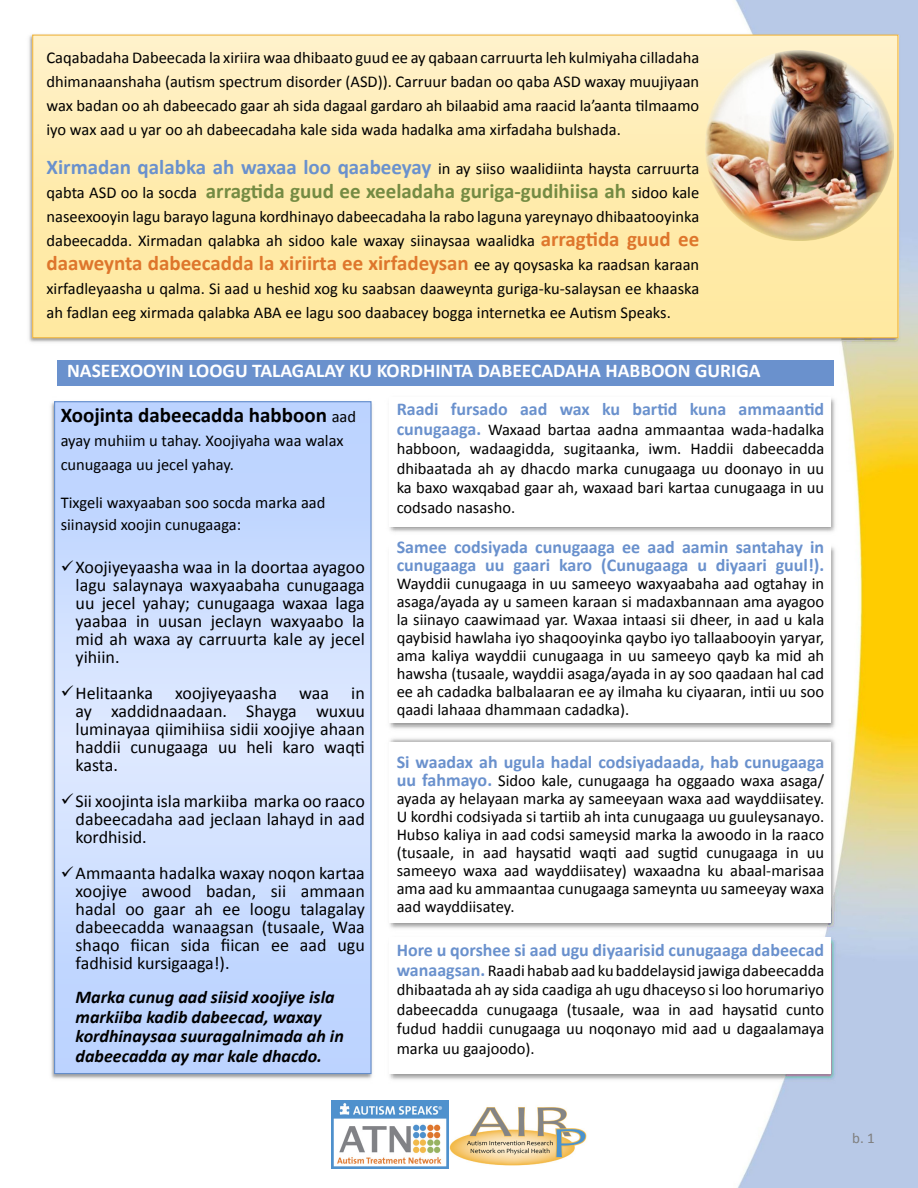
<style>
.page{position:relative;width:918px;height:1188px;background:#fff}
.page>*{position:absolute;margin:0;border:0;box-sizing:border-box;transform-origin:0 0}
.Paragraph_Style8{font:700 21px "Calibri";color:#de762c}
.Paragraph_Style8-2{font:700 21px "Calibri";color:#748b43}
.Paragraph_Style11{font:700 21px "Calibri";color:#000}
.Paragraph_Style10{font:700 19.5px "Calibri";color:#fff}
.Paragraph_Style13{font:18px/18px "Calibri";color:#000;text-align:justify}
.Paragraph_Style14{font:700 18px/18px "Calibri";color:#6a91cd}
.Paragraph_Style17{font:italic 700 18px/19.5px "Calibri";color:#000}
.Paragraph_Style15{font:18px/18px "Calibri";color:#000;text-align:justify}
.Paragraph_Style16{font:18px/18px "Calibri";color:#000}
.Paragraph_Style14-2{font:16.5px/18px "Calibri";color:#000;text-align:justify}
.Paragraph_Style8-3{font:16.5px/24px "Calibri";color:#000}
.Paragraph_Style7{font:16.5px/24px "Calibri";color:#000;text-align:justify}
.Paragraph_Style12{font:16.5px/21.9px "Calibri";color:#000}
.Paragraph_Style11-2{font:16.5px/23.9px "Calibri";color:#000}
.Paragraph_Style2{font:15px "Calibri";color:#7f7f7f}
.s1{font-weight:700;font-size:21px;color:#6a91cd}
.s2{font-weight:400;font-size:16.5px;color:#000}
.s3{font-weight:700;font-size:21px;color:#de762c}
.s4{font-weight:400;font-size:16.5px}
.s5{font-weight:700;font-size:18px;color:#6a91cd}
</style>
<div class="page">
<img style="left:29px;top:0;width:889px;height:1188px">
<div style="left:57px;top:360px;width:777px;height:26px;background:#6a91cd"></div>
<div style="left:33px;top:35px;width:866px;height:303px;background:linear-gradient(to bottom,#fff1c7,#ffe89b)"></div>
<div style="left:390px;top:397px;width:441px;height:129px;background:#fff"></div>
<svg style="left:56px;top:403px;width:314px;height:669px;background:#cadcff"></svg>
<div style="left:390px;top:538px;width:441px;height:185px;background:#fff"></div>
<div style="left:390px;top:742px;width:441px;height:180px;background:#fff"></div>
<div style="left:390px;top:937px;width:441px;height:137px;background:#fff"></div>
<img style="left:705px;top:50px;width:189px;height:191px">
<img style="left:449px;top:1100px;width:139px;height:67px">
<img style="left:331px;top:1100px;width:118px;height:69px">
<p class="Paragraph_Style7" style="left:46px;top:45px;width:654px">Caqabadaha Dabeecada la xiriira waa dhibaato guud ee ay qabaan carruurta leh kulmiyaha cilladaha dhimanaanshaha (autism spectrum disorder (ASD)). Carruur badan oo qaba ASD waxay muujiyaan wax badan oo ah dabeecado gaar ah sida dagaal gardaro ah bilaabid ama raacid la’aanta tilmaamo iyo wax aad u yar oo ah dabeecadaha kale sida wada hadalka ama xirfadaha bulshada.</p>
<p class="Paragraph_Style8-3" style="left:46px;top:156px;width:654px"><span class="s1">Xirmadan qalabka ah waxaa loo qaabeeyay</span> in ay siiso waalidiinta haysta carruurta</p>
<p class="Paragraph_Style8-2" style="left:46px;top:177px;width:654px"><span class="s2">qabta ASD oo la socda</span> arragtida guud ee xeeladaha guriga-gudihiisa ah <span class="s2">sidoo kale</span></p>
<p class="Paragraph_Style8-3" style="left:46px;top:204px;width:654px">naseexooyin lagu barayo laguna kordhinayo dabeecadaha la rabo laguna yareynayo dhibaatooyinka dabeecadda. Xirmadan qalabka ah sidoo kale waxay siinaysaa waalidka <span class="s3">arragtida guud ee</span></p>
<p class="Paragraph_Style8" style="left:46px;top:249px;width:654px">daaweynta dabeecadda la xiriirta ee xirfadeysan <span class="s2">ee ay qoysaska ka raadsan karaan</span></p>
<p class="Paragraph_Style8-3" style="left:46px;top:276px;width:654px">xirfadleyaasha u qalma. Si aad u heshid xog ku saabsan daaweynta guriga-ku-salaysan ee khaaska ah fadlan eeg xirmada qalabka ABA ee lagu soo daabacey bogga internetka ee Autism Speaks.</p>
<p class="Paragraph_Style10" style="left:67px;top:358px;width:695px">NASEEXOOYIN LOOGU TALAGALAY KU KORDHINTA DABEECADAHA HABBOON GURIGA</p>
<p class="Paragraph_Style11" style="left:61px;top:402px;width:297px">Xoojinta dabeecadda habboon <span class="s4">aad</span></p>
<p class="Paragraph_Style11-2" style="left:61px;top:429px;width:284px">ayay muhiim u tahay. Xoojiyaha waa walax cunugaaga uu jecel yahay.</p>
<p class="Paragraph_Style12" style="left:61px;top:492px;width:266px">Tixgeli waxyaaban soo socda marka aad siinaysid xoojin cunugaaga:</p>
<p class="Paragraph_Style13" style="left:61px;top:558px;width:306px">✓Xoojiyeyaasha waa in la doortaa ayagoo</p>
<p class="Paragraph_Style13" style="left:76px;top:576px;width:291px">lagu salaynaya waxyaabaha cunugaaga uu jecel yahay; cunugaaga waxaa laga yaabaa in uusan jeclayn waxyaabo la mid ah waxa ay carruurta kale ay jecel yihiin.</p>
<p class="Paragraph_Style15" style="left:76px;top:702px;width:291px">ay xaddidnaadaan. Shayga wuxuu luminayaa qiimihiisa sidii xoojiye ahaan haddii cunugaaga uu heli karo waqti kasta.</p>
<p class="Paragraph_Style13" style="left:61px;top:684px;width:306px">✓Helitaanka xoojiyeyaasha waa in</p>
<p class="Paragraph_Style13" style="left:61px;top:792px;width:306px">✓Sii xoojinta isla markiiba marka oo raaco</p>
<p class="Paragraph_Style16" style="left:76px;top:810px;width:291px">dabeecadaha aad jeclaan lahayd in aad kordhisid.</p>
<p class="Paragraph_Style13" style="left:61px;top:864px;width:306px">✓Ammaanta hadalka waxay noqon kartaa</p>
<p class="Paragraph_Style13" style="left:76px;top:882px;width:291px">xoojiye awood badan, sii ammaan hadal oo gaar ah ee loogu talagalay dabeecadda wanaagsan (tusaale, Waa shaqo fiican sida fiican ee aad ugu fadhisid kursigaaga!).</p>
<p class="Paragraph_Style17" style="left:76px;top:987px;width:270px">Marka cunug aad siisid xoojiye isla markiiba kadib dabeecad, waxay kordhinaysaa suuragalnimada ah in dabeecadda ay mar kale dhacdo.</p>
<p class="Paragraph_Style14" style="left:397px;top:400px;width:429px">Raadi fursado aad wax ku bartid kuna ammaantid</p>
<p class="Paragraph_Style14-2" style="left:397px;top:419px;width:429px;line-height:19.5px"><span class="s5">cunugaaga.</span> Waxaad bartaa aadna ammaantaa wada-hadalka habboon, wadaagidda, sugitaanka, iwm. Haddii dabeecadda dhibaatada ah ay dhacdo marka cunugaaga uu doonayo in uu ka baxo waxqabad gaar ah, waxaad bari kartaa cunugaaga in uu codsado nasasho.</p>
<p class="Paragraph_Style14" style="left:397px;top:538px;width:429px">Samee codsiyada cunugaaga ee aad aamin santahay in cunugaaga uu gaari karo (Cunugaaga u diyaari guul!).</p>
<p class="Paragraph_Style14-2" style="left:397px;top:575px;width:429px">Wayddii cunugaaga in uu sameeyo waxyaabaha aad ogtahay in asaga/ayada ay u sameen karaan si madaxbannaan ama ayagoo la siinayo caawimaad yar. Waxaa intaasi sii dheer, in aad u kala qaybisid hawlaha iyo shaqooyinka qaybo iyo tallaabooyin yaryar, ama kaliya wayddii cunugaaga in uu sameeyo qayb ka mid ah hawsha (tusaale, wayddii asaga/ayada in ay soo qaadaan hal cad ee ah cadadka balbalaaran ee ay ilmaha ku ciyaaran, intii uu soo qaadi lahaaa dhammaan cadadka).</p>
<p class="Paragraph_Style14" style="left:397px;top:753px;width:429px">Si waadax ah ugula hadal codsiyadaada, hab cunugaaga</p>
<p class="Paragraph_Style14-2" style="left:397px;top:771px;width:429px"><span class="s5">uu fahmayo.</span> Sidoo kale, cunugaaga ha oggaado waxa asaga/ ayada ay helayaan marka ay sameeyaan waxa aad wayddiisatey.<br>U kordhi codsiyada si tartiib ah inta cunugaaga uu guuleysanayo.<br>Hubso kaliya in aad codsi sameysid marka la awoodo in la raaco (tusaale, in aad haysatid waqti aad sugtid cunugaaga in uu sameeyo waxa aad wayddiisatey) waxaadna ku abaal-marisaa ama aad ku ammaantaa cunugaaga sameynta uu sameeyay waxa aad wayddiisatey.</p>
<p class="Paragraph_Style14" style="left:397px;top:941px;width:429px">Hore u qorshee si aad ugu diyaarisid cunugaaga dabeecad</p>
<p class="Paragraph_Style14-2" style="left:397px;top:961px;width:429px;line-height:19.5px"><span class="s5">wanaagsan.</span> Raadi habab aad ku baddelaysid jawiga dabeecadda dhibaatada ah ay sida caadiga ah ugu dhaceyso si loo horumariyo dabeecadda cunugaaga (tusaale, waa in aad haysatid cunto fudud haddii cunugaaga uu noqonayo mid aad u dagaalamaya marka uu gaajoodo).</p>
<p class="Paragraph_Style2" style="left:852px;top:1129px;width:24px">b. 1</p>
</div>
